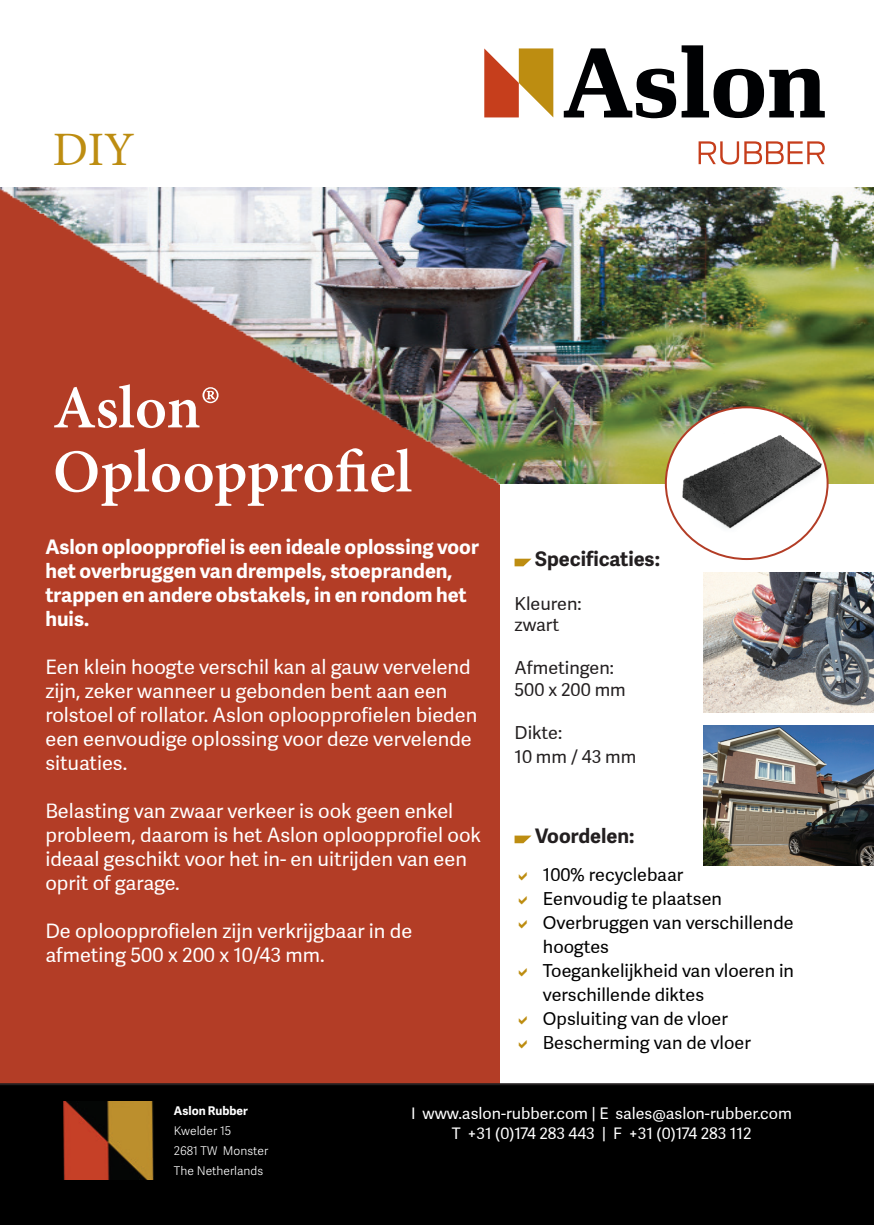
<style>
.page{position:relative;width:874px;height:1225px;background:#fff}
.page>*{position:absolute;margin:0;border:0;box-sizing:border-box;transform-origin:0 0}
.t1{font:700 60px/64px "Adobe Hebrew";letter-spacing:-.005em;color:#fff}
.t2{font:48px "Minion Pro";color:#bd8d11}
.t3{font:20px/24px "Adelle Sans";color:#fff}
.t4{font:700 20px/24px "Adelle Sans";color:#fff}
.t5{font:700 20px "Adelle Sans";color:#231f20}
.t6{font:18px/24px "Adelle Sans";color:#000}
.t7{font:18px/21.6px "Adelle Sans";color:#231f20}
.t8{font:16px/19.2px "Adelle Sans";color:#fff;text-align:center}
.t9{font:300 12px/20px "Adelle Sans";color:#fff}
.t10{font:700 12px "Adelle Sans";color:#fff}
</style>
<div class="page">
<img style="left:499px;top:187px;width:374px;height:296px">
<img style="left:0;top:187px;width:499px;height:896px">
<svg style="left:514px;top:558px;width:17px;height:8px"></svg>
<svg style="left:514px;top:835px;width:17px;height:8px"></svg>
<div style="left:0;top:1083px;width:873px;height:142px;background:#000"></div>
<img style="left:63px;top:1101px;width:91px;height:78px">
<svg style="left:484px;top:48px;width:69px;height:69px"></svg>
<svg style="left:563px;top:48px;width:112px;height:70px"></svg>
<svg style="left:681px;top:45px;width:143px;height:73px"></svg>
<svg style="left:698px;top:141px;width:40px;height:23px"></svg>
<svg style="left:744px;top:141px;width:80px;height:23px"></svg>
<img style="left:703px;top:725px;width:170px;height:140px">
<img style="left:703px;top:573px;width:170px;height:139px">
<svg style="left:665px;top:407px;width:162px;height:152px"></svg>
<img style="left:677px;top:412px;width:147px;height:142px">
<h2 class="t2" style="left:53px;top:118px;width:83px">DIY</h2>
<h1 class="t1" style="left:53px;top:376px;width:360px">Aslon®<br>Oploopprofiel</h1>
<p class="t4" style="left:45px;top:535px;width:435px">Aslon oploopprofiel is een ideale oplossing voor het overbruggen van drempels, stoepranden, trappen en andere obstakels, in en rondom het huis.</p>
<p class="t3" style="left:45px;top:655px;width:433px">Een klein hoogte verschil kan al gauw vervelend zijn, zeker wanneer u gebonden bent aan een rolstoel of rollator. Aslon oploopprofielen bieden een eenvoudige oplossing voor deze vervelende situaties.</p>
<p class="t3" style="left:45px;top:799px;width:437px">Belasting van zwaar verkeer is ook geen enkel probleem, daarom is het Aslon oploopprofiel ook ideaal geschikt voor het in- en uitrijden van een oprit of garage.</p>
<p class="t3" style="left:45px;top:919px;width:368px">De oploopprofielen zijn verkrijgbaar in de afmeting 500 x 200 x 10/43 mm.</p>
<p class="t5" style="left:535px;top:547px;width:126px">Specificaties:</p>
<p class="t7" style="left:514px;top:592px;width:68px">Kleuren: zwart</p>
<p class="t7" style="left:514px;top:657px;width:113px">Afmetingen:<br>500 x 200 mm</p>
<p class="t7" style="left:514px;top:721px;width:123px;line-height:24px">Dikte:<br>10 mm / 43 mm</p>
<p class="t5" style="left:535px;top:824px;width:101px">Voordelen:</p>
<p class="t6" style="left:542px;top:863px;width:252px">100% recyclebaar<br>Eenvoudig te plaatsen<br>Overbruggen van verschillende hoogtes<br>Toegankelijkheid van vloeren in verschillende diktes<br>Opsluiting van de vloer<br>Bescherming van de vloer</p>
<p class="t10" style="left:174px;top:1103px;width:75px">Aslon Rubber</p>
<p class="t9" style="left:174px;top:1121px;width:96px">Kwelder 15<br>2681 TW Monster<br>The Netherlands</p>
<p class="t8" style="left:411px;top:1104px;width:382px">I www.aslon-rubber.com | E sales@aslon-rubber.com<br>T +31 (0)174 283 443 | F +31 (0)174 283 112</p>
</div>
